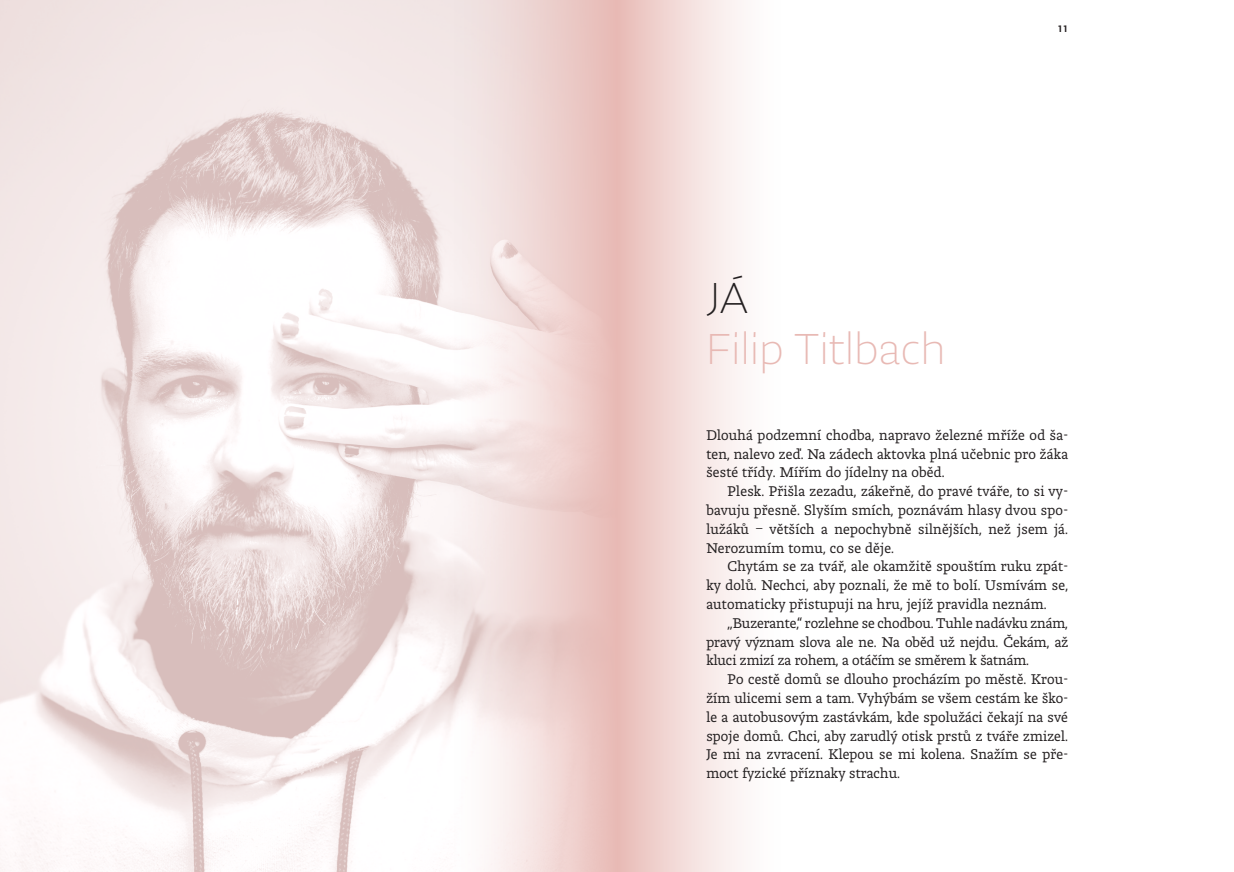
<style>
.page{position:relative;width:1234px;height:872px;background:#fff}
.page>*{position:absolute;margin:0;border:0;box-sizing:border-box;transform-origin:0 0}
.kapitola_filip_kniha{font:100 48px "Lumin Sans Std";letter-spacing:.02em;color:#e8b9b4}
.KAPITOLA_filip_kniha{font:100 48px "Lumin Sans Std";color:#231f20}
.text{font:300 15.6px/18.8px "Lumin Std";letter-spacing:.01em;color:#231f20;text-align:justify}
.text_NO_indent{font:300 15.6px/18.8px "Lumin Std";letter-spacing:.015em;color:#231f20;text-align:justify}
.kniha_číslo_strany{font:500 10.5px "Lumin Sans Std";color:#231f20}
</style>
<div class="page">
<img style="left:0;top:0;width:438px;height:872px">
<div style="left:617px;top:0;width:178px;height:872px;background:linear-gradient(to right,#eac0bc,#fff)"></div>
<svg style="left:438px;top:0;width:179px;height:872px"></svg>
<p class="KAPITOLA_filip_kniha" style="left:706px;top:272px;width:43px">JÁ</p>
<p class="kapitola_filip_kniha" style="left:706px;top:323px;width:240px">Filip Titlbach</p>
<p class="kniha_číslo_strany" style="left:1057px;top:23px;width:12px">11</p>
<p class="text_NO_indent" style="left:706px;top:425px;width:363px">Dlouhá podzemní chodba, napravo železné mříže od ša&shy;ten, nalevo zeď. Na zádech aktovka plná učebnic pro žáka šesté třídy. Mířím do jídelny na oběd.</p>
<p class="text" style="left:706px;top:482px;width:363px;text-indent:21px">Plesk. Přišla zezadu, zákeřně, do pravé tváře, to si vy&shy;bavuju přesně. Slyším smích, poznávám hlasy dvou spo&shy;lužáků – větších a nepochybně silnějších, než jsem já.<br>Nerozumím tomu, co se děje.</p>
<p class="text" style="left:706px;top:557px;width:363px;text-indent:21px">Chytám se za tvář, ale okamžitě spouštím ruku zpát&shy;ky dolů. Nechci, aby poznali, že mě to bolí. Usmívám se, automaticky přistupuji na hru, jejíž pravidla neznám.</p>
<p class="text" style="left:706px;top:613px;width:363px;text-indent:21px">„Buzerante,“ rozlehne se chodbou. Tuhle nadávku znám, pravý význam slova ale ne. Na oběd už nejdu. Čekám, až kluci zmizí za rohem, a otáčím se směrem k šatnám.</p>
<p class="text" style="left:706px;top:670px;width:363px;text-indent:21px">Po cestě domů se dlouho procházím po městě. Krou&shy;žím ulicemi sem a tam. Vyhýbám se všem cestám ke ško&shy;le a autobusovým zastávkám, kde spolužáci čekají na své spoje domů. Chci, aby zarudlý otisk prstů z tváře zmizel.<br>Je mi na zvracení. Klepou se mi kolena. Snažím se pře&shy;moct fyzické příznaky strachu.</p>
</div>
